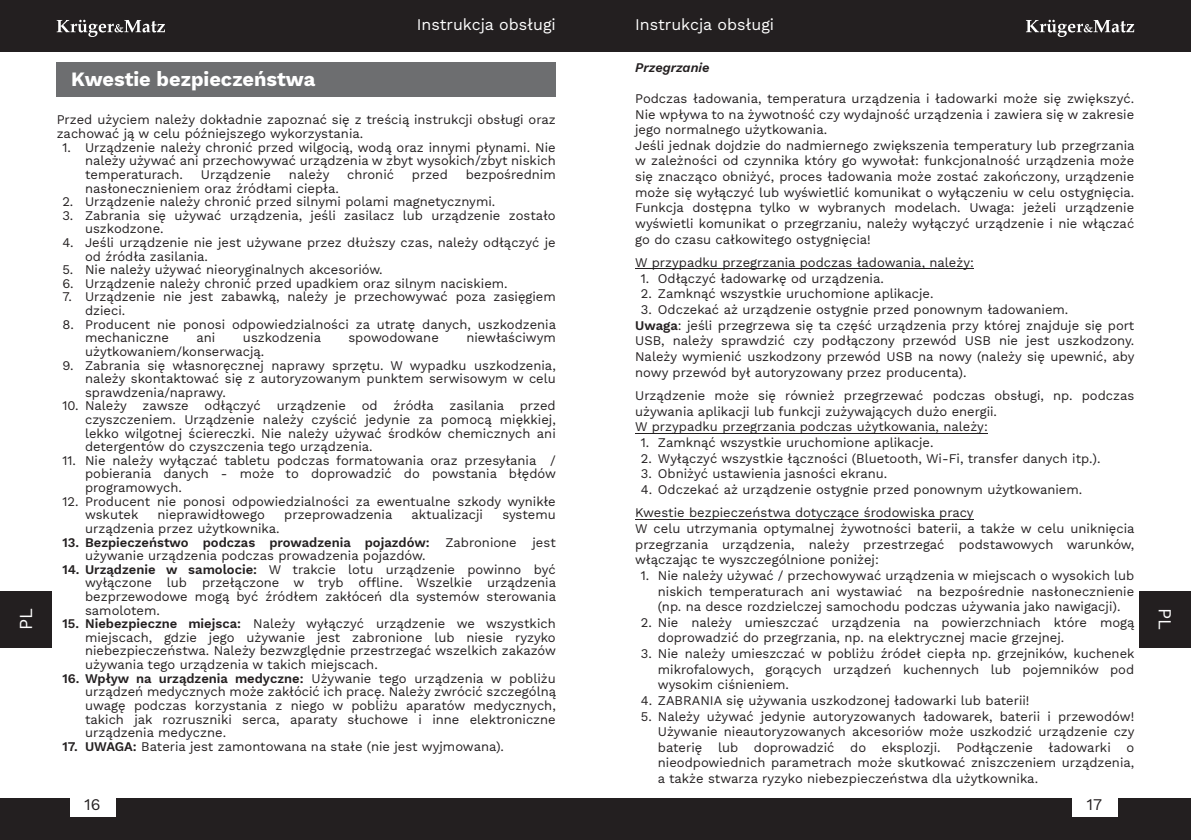
<style>
.page{position:relative;width:1191px;height:840px;background:#fff}
.page>*{position:absolute;margin:0;border:0;box-sizing:border-box;transform-origin:0 0}
.t1{font:700 20px "Work Sans";color:#fff}
.t2{font:18px "Work Sans";color:#fff}
.t3{font:16px "Work Sans";color:#fff}
.t4{font:16px "Work Sans";color:#231f20}
.t5{font:13px/13.6px "Work Sans";color:#231f20}
.t6{font:italic 600 13px "Work Sans";color:#231f20}
.s1{font-weight:600}
</style>
<div class="page">
<div style="left:0;top:590px;width:51px;height:57px;background:#231f20"></div>
<div style="left:595px;top:798px;width:596px;height:41px;background:#231f20"></div>
<div style="left:0;top:798px;width:595px;height:41px;background:#231f20"></div>
<div style="left:595px;top:0;width:596px;height:51px;background:#231f20"></div>
<div style="left:0;top:0;width:595px;height:51px;background:#231f20"></div>
<svg style="left:57px;top:20px;width:108px;height:17px"></svg>
<svg style="left:1026px;top:20px;width:108px;height:17px"></svg>
<div style="left:70px;top:793px;width:45px;height:23px;background:#fff"></div>
<div style="left:1071px;top:793px;width:46px;height:23px;background:#fff"></div>
<div style="left:1140px;top:590px;width:51px;height:57px;background:#231f20"></div>
<div style="left:57px;top:62px;width:499px;height:34px;background:#6d6e70"></div>
<hr style="left:635px;top:268px;width:339px;height:1px;background:#231f20">
<hr style="left:635px;top:432px;width:353px;height:1px;background:#231f20">
<hr style="left:635px;top:518px;width:338px;height:1px;background:#231f20">
<h2 class="t2" style="left:15px;top:629px;width:23px;rotate:-90deg">PL</h2>
<p class="t3" style="left:417px;top:15px;width:140px">Instrukcja obsługi</p>
<p class="t3" style="left:635px;top:15px;width:140px">Instrukcja obsługi</p>
<h1 class="t1" style="left:71px;top:67px;width:246px">Kwestie bezpieczeństwa</h1>
<p class="t5" style="left:57px;top:113px;width:500px">Przed użyciem należy dokładnie zapoznać się z treścią instrukcji obsługi oraz zachować ją w celu późniejszego wykorzystania.</p>
<p class="t5" style="left:85px;top:140px;width:472px;text-align:justify;text-indent:-23px">1. Urządzenie należy chronić przed wilgocią, wodą oraz innymi płynami. Nie należy używać ani przechowywać urządzenia w zbyt wysokich/zbyt niskich temperaturach.</p>
<p class="t5" style="left:201px;top:167px;width:72px">Urządzenie</p>
<p class="t5" style="left:289px;top:167px;width:42px">należy</p>
<p class="t5" style="left:347px;top:167px;width:49px">chronić</p>
<p class="t5" style="left:412px;top:167px;width:37px">przed</p>
<p class="t5" style="left:466px;top:167px;width:92px">bezpośrednim</p>
<p class="t5" style="left:85px;top:181px;width:255px">nasłonecznieniem oraz źródłami ciepła.</p>
<p class="t5" style="left:62px;top:195px;width:434px">2. Urządzenie należy chronić przed silnymi polami magnetycznymi.</p>
<p class="t5" style="left:85px;top:208px;width:472px;text-indent:-23px">3. Zabrania się używać urządzenia, jeśli zasilacz lub urządzenie zostało uszkodzone.</p>
<p class="t5" style="left:85px;top:235px;width:472px;text-indent:-23px">4. Jeśli urządzenie nie jest używane przez dłuższy czas, należy odłączyć je od źródła zasilania.</p>
<p class="t5" style="left:62px;top:263px;width:322px">5. Nie należy używać nieoryginalnych akcesoriów.</p>
<p class="t5" style="left:62px;top:276px;width:447px">6. Urządzenie należy chronić przed upadkiem oraz silnym naciskiem.</p>
<p class="t5" style="left:85px;top:290px;width:472px;text-indent:-23px">7. Urządzenie nie jest zabawką, należy je przechowywać poza zasięgiem dzieci.</p>
<p class="t5" style="left:85px;top:317px;width:472px;text-indent:-23px">8. Producent nie ponosi odpowiedzialności za utratę danych, uszkodzenia mechaniczne</p>
<p class="t5" style="left:196px;top:331px;width:20px">ani</p>
<p class="t5" style="left:243px;top:331px;width:80px">uszkodzenia</p>
<p class="t5" style="left:348px;top:331px;width:92px">spowodowane</p>
<p class="t5" style="left:466px;top:331px;width:91px">niewłaściwym</p>
<p class="t5" style="left:85px;top:344px;width:181px">użytkowaniem/konserwacją.</p>
<p class="t5" style="left:85px;top:358px;width:472px;text-align:justify;text-indent:-23px">9. Zabrania się własnoręcznej naprawy sprzętu. W wypadku uszkodzenia, należy skontaktować się z autoryzowanym punktem serwisowym w celu sprawdzenia/naprawy.</p>
<p class="t5" style="left:85px;top:399px;width:472px;text-align:justify;text-indent:-23px">10. Należy zawsze odłączyć urządzenie od źródła zasilania przed czyszczeniem. Urządzenie należy czyścić jedynie za pomocą miękkiej, lekko wilgotnej ściereczki. Nie należy używać środków chemicznych ani detergentów do czyszczenia tego urządzenia.</p>
<p class="t5" style="left:85px;top:453px;width:472px;text-align:justify;text-indent:-23px">11. Nie należy wyłączać tabletu podczas formatowania oraz przesyłania / pobierania danych - może to doprowadzić do powstania błędów programowych.</p>
<p class="t5" style="left:85px;top:494px;width:472px;text-indent:-23px">12. Producent nie ponosi odpowiedzialności za ewentualne szkody wynikłe wskutek</p>
<p class="t5" style="left:157px;top:507px;width:109px">nieprawidłowego</p>
<p class="t5" style="left:284px;top:507px;width:110px">przeprowadzenia</p>
<p class="t5" style="left:411px;top:507px;width:73px">aktualizacji</p>
<p class="t5" style="left:502px;top:507px;width:55px">systemu</p>
<p class="t5" style="left:85px;top:521px;width:196px">urządzenia przez użytkownika.</p>
<p class="t5" style="left:85px;top:535px;width:472px;text-indent:-23px"><span class="s1">13. Bezpieczeństwo podczas prowadzenia pojazdów:</span> Zabronione jest używanie urządzenia podczas prowadzenia pojazdów.</p>
<p class="t5" style="left:85px;top:562px;width:472px;text-align:justify;text-indent:-23px"><span class="s1">14. Urządzenie w samolocie:</span> W trakcie lotu urządzenie powinno być wyłączone lub przełączone w tryb offline. Wszelkie urządzenia bezprzewodowe mogą być źródłem zakłóceń dla systemów sterowania samolotem.</p>
<p class="t5" style="left:85px;top:616px;width:472px;text-align:justify;text-indent:-23px"><span class="s1">15. Niebezpieczne miejsca:</span> Należy wyłączyć urządzenie we wszystkich miejscach, gdzie jego używanie jest zabronione lub niesie ryzyko niebezpieczeństwa. Należy bezwzględnie przestrzegać wszelkich zakazów używania tego urządzenia w takich miejscach.</p>
<p class="t5" style="left:85px;top:671px;width:472px;text-align:justify;text-indent:-23px"><span class="s1">16. Wpływ na urządzenia medyczne:</span> Używanie tego urządzenia w pobliżu urządzeń medycznych może zakłócić ich pracę. Należy zwrócić szczególną uwagę podczas korzystania z niego w pobliżu aparatów medycznych, takich jak rozruszniki serca, aparaty słuchowe i inne elektroniczne urządzenia medyczne.</p>
<p class="t5" style="left:62px;top:739px;width:443px"><span class="s1">17. UWAGA:</span> Bateria jest zamontowana na stałe (nie jest wyjmowana).</p>
<p class="t6" style="left:635px;top:60px;width:76px">Przegrzanie</p>
<p class="t5" style="left:635px;top:91px;width:501px;line-height:15.6px">Podczas ładowania, temperatura urządzenia i ładowarki może się zwiększyć.<br>Nie wpływa to na żywotność czy wydajność urządzenia i zawiera się w zakresie jego normalnego użytkowania.<br>Jeśli jednak dojdzie do nadmiernego zwiększenia temperatury lub przegrzania w zależności od czynnika który go wywołał: funkcjonalność urządzenia może się znacząco obniżyć, proces ładowania może zostać zakończony, urządzenie może się wyłączyć lub wyświetlić komunikat o wyłączeniu w celu ostygnięcia.<br>Funkcja dostępna tylko w wybranych modelach. Uwaga: jeżeli urządzenie wyświetli komunikat o przegrzaniu, należy wyłączyć urządzenie i nie włączać go do czasu całkowitego ostygnięcia!</p>
<p class="t5" style="left:635px;top:256px;width:340px">W przypadku przegrzania podczas ładowania, należy:</p>
<p class="t5" style="left:641px;top:271px;width:244px">1. Odłączyć ładowarkę od urządzenia.</p>
<p class="t5" style="left:641px;top:287px;width:294px">2. Zamknąć wszystkie uruchomione aplikacje.</p>
<p class="t5" style="left:635px;top:301px;width:501px;line-height:15.6px;text-indent:6px">3. Odczekać aż urządzenie ostygnie przed ponownym ładowaniem.<br><span class="s1">Uwaga</span>: jeśli przegrzewa się ta część urządzenia przy której znajduje się port USB, należy sprawdzić czy podłączony przewód USB nie jest uszkodzony.<br>Należy wymienić uszkodzony przewód USB na nowy (należy się upewnić, aby nowy przewód był autoryzowany przez producenta).</p>
<p class="t5" style="left:635px;top:387px;width:500px;line-height:15.6px">Urządzenie może się również przegrzewać podczas obsługi, np. podczas używania aplikacji lub funkcji zużywających dużo energii.<br>W przypadku przegrzania podczas użytkowania, należy:</p>
<p class="t5" style="left:641px;top:435px;width:294px">1. Zamknąć wszystkie uruchomione aplikacje.</p>
<p class="t5" style="left:641px;top:451px;width:461px">2. Wyłączyć wszystkie łączności (Bluetooth, Wi-Fi, transfer danych itp.).</p>
<p class="t5" style="left:641px;top:466px;width:248px">3. Obniżyć ustawienia jasności ekranu.</p>
<p class="t5" style="left:635px;top:477px;width:448px;line-height:23.6px;text-indent:6px">4. Odczekać aż urządzenie ostygnie przed ponownym użytkowaniem.<br>Kwestie bezpieczeństwa dotyczące środowiska pracy</p>
<p class="t5" style="left:635px;top:520px;width:501px;line-height:15.6px;text-align:justify">W celu utrzymania optymalnej żywotności baterii, a także w celu uniknięcia przegrzania urządzenia, należy przestrzegać podstawowych warunków, włączając te wyszczególnione poniżej:</p>
<p class="t5" style="left:658px;top:567px;width:478px;line-height:15.6px;text-align:justify;text-indent:-17px">1. Nie należy używać / przechowywać urządzenia w miejscach o wysokich lub niskich temperaturach ani wystawiać na bezpośrednie nasłonecznienie (np. na desce rozdzielczej samochodu podczas używania jako nawigacji).</p>
<p class="t5" style="left:658px;top:614px;width:478px;line-height:15.6px;text-indent:-17px">2. Nie należy umieszczać urządzenia na powierzchniach które mogą doprowadzić do przegrzania, np. na elektrycznej macie grzejnej.</p>
<p class="t5" style="left:658px;top:645px;width:478px;line-height:15.6px;text-align:justify;text-indent:-17px">3. Nie należy umieszczać w pobliżu źródeł ciepła np. grzejników, kuchenek mikrofalowych, gorących urządzeń kuchennych lub pojemników pod wysokim ciśnieniem.</p>
<p class="t5" style="left:641px;top:693px;width:390px">4. ZABRANIA się używania uszkodzonej ładowarki lub baterii!</p>
<p class="t5" style="left:658px;top:707px;width:478px;line-height:15.6px;text-align:justify;text-indent:-17px">5. Należy używać jedynie autoryzowanych ładowarek, baterii i przewodów!<br>Używanie nieautoryzowanych akcesoriów może uszkodzić urządzenie czy baterię lub doprowadzić do eksplozji. Podłączenie ładowarki o nieodpowiednich parametrach może skutkować zniszczeniem urządzenia, a także stwarza ryzyko niebezpieczeństwa dla użytkownika.</p>
<p class="t4" style="left:85px;top:794px;width:17px">16</p>
<p class="t4" style="left:1087px;top:794px;width:17px">17</p>
<h2 class="t2" style="left:1175px;top:608px;width:23px;rotate:90deg">PL</h2>
</div>
